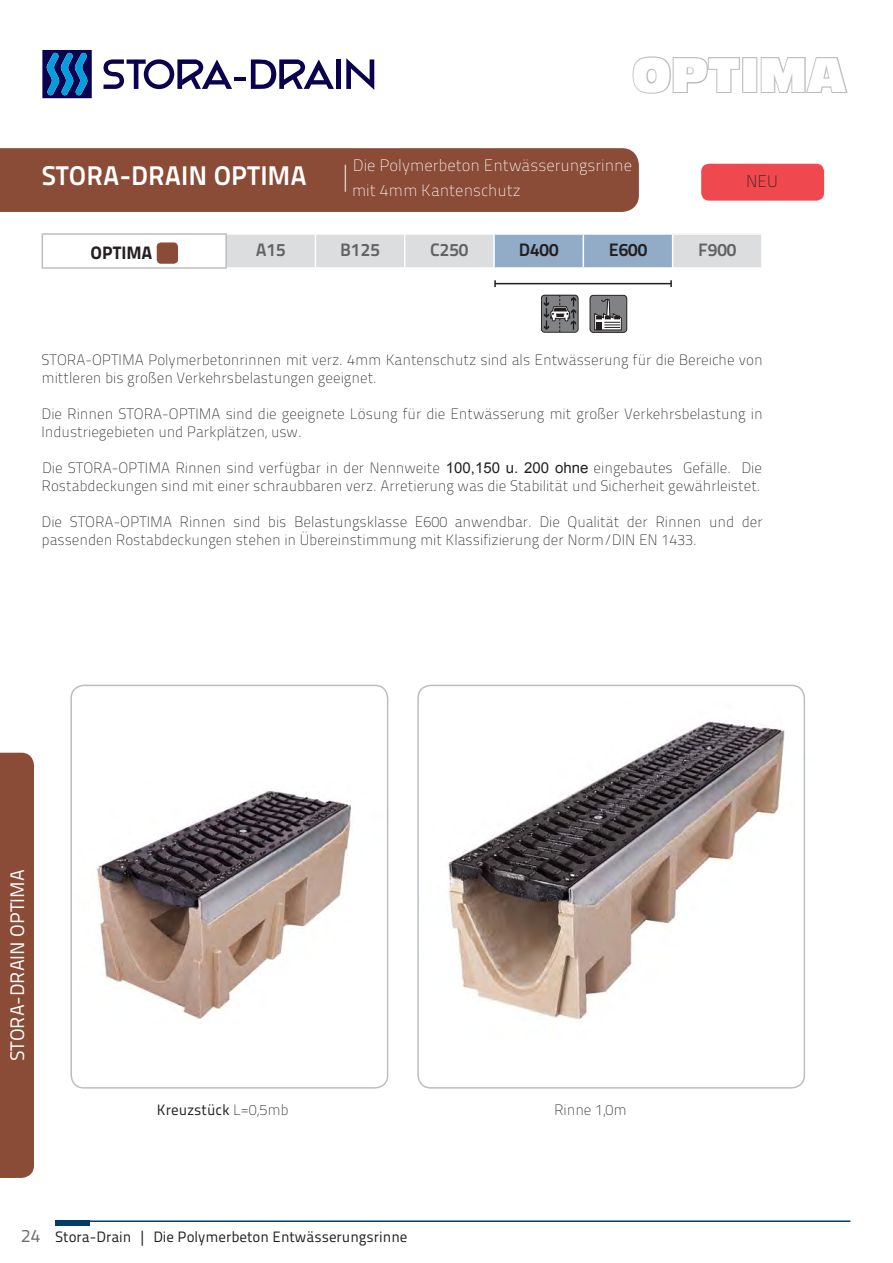
<style>
.page{position:relative;width:893px;height:1263px;background:#fff}
.page>*{position:absolute;margin:0;border:0;box-sizing:border-box;transform-origin:0 0}
.t1{font:45px "Antique Olive Compact";color:#fff}
.t2{font:27px "Titillium Maps 29 L 800 wt";color:#fff}
.t3{font:19.5px "Titillium Maps 29 L 400 wt";color:#fff}
.t4{font:18px "Titillium Maps 29 L 800 wt";color:#636366}
.t5{font:18px "Titillium Maps 29 L 800 wt";color:#231f20}
.t6{font:18px "Titillium Maps 29 L 999 wt";color:#231f20}
.t7{font:16.65px "Titillium Maps 29 L 1 wt";color:#231f20}
.t8{font:16.5px/25.2px "Titillium Maps 29 L 1 wt";color:#fff}
.t9{font:15px/18px "Titillium Maps 29 L 1 wt";color:#231f20}
.t10{font:15px "Titillium Maps 29 L 400 wt";color:#231f20}
.s1{font-family:"Titillium Maps 29 L 1 wt"}
.s2{font-family:"Arial"}
.s3{font-size:18px;color:#6c6d70}
</style>
<div class="page">
<hr style="left:55px;top:1220px;width:795px;height:2px;background:#003d68">
<div style="left:55px;top:1220px;width:34px;height:6px;background:#003d68"></div>
<svg style="left:42px;top:50px;width:50px;height:48px;background:#104388"></svg>
<hr style="left:234px;top:77px;width:11px;height:4px;background:#0a024e">
<svg style="left:346px;top:58px;width:28px;height:32px"></svg>
<div style="left:336px;top:59px;width:5px;height:30px;background:#0a024e"></div>
<svg style="left:103px;top:59px;width:129px;height:30px"></svg>
<svg style="left:251px;top:59px;width:83px;height:30px"></svg>
<div style="left:0;top:148px;width:639px;height:64px;background:#8b4c37"></div>
<svg style="left:227px;top:235px;width:445px;height:32px;background:#bec9d5"></svg>
<div style="left:673px;top:234px;width:89px;height:34px;background:#dcdddf"></div>
<hr style="left:315px;top:235px;width:1px;height:32px;background:#fff">
<hr style="left:404px;top:235px;width:1px;height:32px;background:#fff">
<hr style="left:493px;top:235px;width:2px;height:32px;background:#fff">
<hr style="left:583px;top:235px;width:1px;height:32px;background:#fff">
<hr style="left:673px;top:233px;width:90px;height:2px;background:#fff">
<hr style="left:761px;top:235px;width:2px;height:32px;background:#fff">
<hr style="left:673px;top:267px;width:90px;height:2px;background:#fff">
<hr style="left:42px;top:233px;width:185px;height:2px;background:#bcbdc0">
<hr style="left:42px;top:235px;width:1px;height:32px;background:#bcbdc0">
<hr style="left:225px;top:235px;width:2px;height:32px;background:#bcbdc0">
<hr style="left:42px;top:267px;width:185px;height:2px;background:#bcbdc0">
<div style="left:157px;top:242px;width:21px;height:22px;background:#8b4c37;border-radius:4px"></div>
<hr style="left:495px;top:283px;width:176px;height:1px;background:#231f20">
<svg style="left:494px;top:280px;width:2px;height:7px"></svg>
<svg style="left:670px;top:280px;width:2px;height:7px"></svg>
<div style="left:541px;top:295px;width:37px;height:37px;background:#808285;border-radius:3px"></div>
<div style="left:541px;top:295px;width:37px;height:38px;border:1px solid #231f20;border-radius:3px"></div>
<svg style="left:544px;top:295px;width:32px;height:37px"></svg>
<div style="left:590px;top:295px;width:37px;height:37px;background:#808285;border-radius:3px"></div>
<div style="left:590px;top:295px;width:37px;height:38px;border:1px solid #231f20;border-radius:3px"></div>
<svg style="left:594px;top:298px;width:28px;height:33px"></svg>
<div style="left:0;top:753px;width:34px;height:425px;background:#8b4c37"></div>
<div style="left:701px;top:164px;width:123px;height:37px;background:#ef484e;border-radius:8px"></div>
<svg style="left:632px;top:56px;width:216px;height:38px"></svg>
<img style="left:388px;top:702px;width:397px;height:337px">
<img style="left:96px;top:781px;width:306px;height:243px">
<div style="left:70px;top:685px;width:318px;height:404px;border:2px solid #bcbdc0;border-radius:13px"></div>
<div style="left:417px;top:685px;width:388px;height:404px;border:2px solid #bcbdc0;border-radius:13px"></div>
<p class="t1" style="left:633px;top:44px;width:216px">OPTIMA</p>
<p class="t2" style="left:42px;top:154px;width:313px">STORA-DRAIN OPTIMA <span class="s1">|</span></p>
<p class="t8" style="left:352px;top:152px;width:282px">Die Polymerbeton Entwässerungsrinne mit 4mm Kantenschutz</p>
<p class="t7" style="left:746px;top:170px;width:33px">NEU</p>
<p class="t6" style="left:90px;top:239px;width:64px">OPTIMA</p>
<p class="t4" style="left:256px;top:236px;width:31px">A15</p>
<p class="t4" style="left:340px;top:236px;width:41px">B125</p>
<p class="t4" style="left:430px;top:236px;width:40px">C250</p>
<p class="t5" style="left:519px;top:236px;width:41px">D400</p>
<p class="t5" style="left:609px;top:236px;width:40px">E600</p>
<p class="t4" style="left:698px;top:236px;width:40px">F900</p>
<p class="t9" style="left:42px;top:350px;width:722px">STORA-OPTIMA Polymerbetonrinnen mit verz. 4mm Kantenschutz sind als Entwässerung für die Bereiche von mittleren bis großen Verkehrsbelastungen geeignet.</p>
<p class="t9" style="left:42px;top:404px;width:723px">Die Rinnen STORA-OPTIMA sind die geeignete Lösung für die Entwässerung mit großer Verkehrsbelastung in<br>Industriegebieten und Parkplätzen, usw.</p>
<p class="t9" style="left:42px;top:458px;width:722px">Die STORA-OPTIMA Rinnen sind verfügbar in der Nennweite <span class="s2">100,150 u. 200 ohne</span> eingebautes Gefälle. Die<br>Rostabdeckungen sind mit einer schraubbaren verz. Arretierung was die Stabilität und Sicherheit gewährleistet.</p>
<p class="t9" style="left:42px;top:512px;width:723px">Die STORA-OPTIMA Rinnen sind bis Belastungsklasse E600 anwendbar. Die Qualität der Rinnen und der passenden Rostabdeckungen stehen in Übereinstimmung mit Klassifizierung der Norm/DIN EN 1433.</p>
<p class="t3" style="left:3px;top:1061px;width:193px;rotate:-90deg">STORA-DRAIN OPTIMA</p>
<p class="t10" style="left:157px;top:1098px;width:133px">Kreuzstück <span class="s1">L=0,5mb</span></p>
<p class="t9" style="left:554px;top:1100px;width:74px">Rinne 1,0m</p>
<p class="t10" style="left:21px;top:1225px;width:388px"><span class="s3">24</span> Stora-Drain | Die Polymerbeton Entwässerungsrinne</p>
</div>
